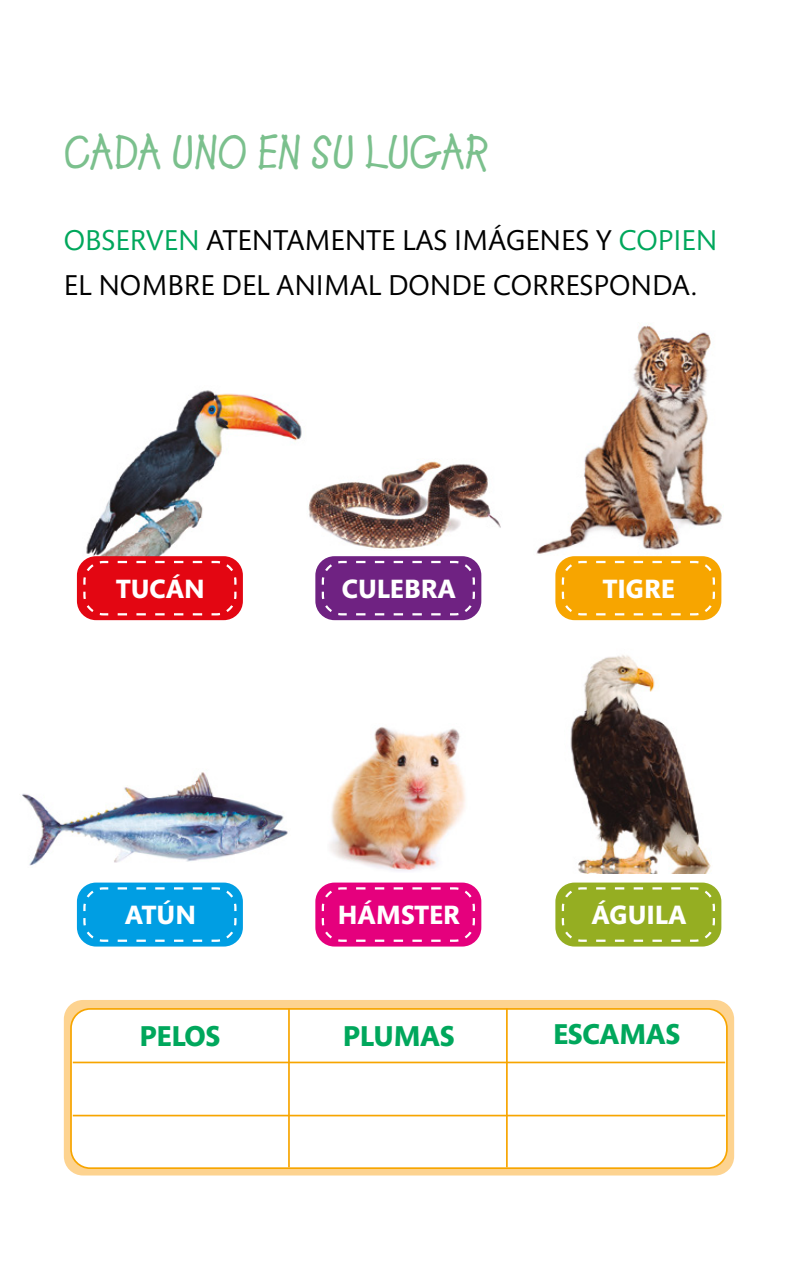
<style>
.page{position:relative;width:798px;height:1276px;background:#fff}
.page>*{position:absolute;margin:0;border:0;box-sizing:border-box;transform-origin:0 0}
.titulos{font:47.25px "Lemonade ICG Bold";color:#7bc08d}
.consigna{font:29.25px/45px "Mundo Sans Std";color:#000}
.consigna-2{font:700 29.25px "Mundo Sans Std";letter-spacing:-.015em;color:#00a75c}
.consigna-3{font:700 27px "Mundo Sans Std";color:#fff}
.s1{color:#00a75c}
</style>
<div class="page">
<img style="left:570px;top:655px;width:141px;height:218px">
<img style="left:536px;top:325px;width:186px;height:232px">
<img style="left:86px;top:390px;width:216px;height:167px">
<div style="left:77px;top:556px;width:166px;height:64px;background:#e30612;border-radius:19px"></div>
<svg style="left:82px;top:560px;width:155px;height:56px"></svg>
<div style="left:315px;top:556px;width:166px;height:64px;background:#6f2282;border-radius:19px"></div>
<svg style="left:320px;top:560px;width:156px;height:56px"></svg>
<div style="left:555px;top:556px;width:166px;height:64px;background:#f7a500;border-radius:19px"></div>
<svg style="left:560px;top:560px;width:155px;height:56px"></svg>
<div style="left:64px;top:1000px;width:669px;height:175px;background:#fdd390;border-radius:19px"></div>
<div style="left:71px;top:1009px;width:655px;height:159px;background:#fff;border-radius:19px"></div>
<div style="left:70px;top:1008px;width:657px;height:161px;border:2px solid #f7a500;border-radius:19px"></div>
<hr style="left:506px;top:1008px;width:1px;height:159px;background:#f7a500">
<hr style="left:288px;top:1008px;width:2px;height:159px;background:#f7a500">
<hr style="left:73px;top:1061px;width:652px;height:2px;background:#f7a500">
<hr style="left:73px;top:1114px;width:652px;height:2px;background:#f7a500">
<div style="left:77px;top:882px;width:166px;height:64px;background:#009ee3;border-radius:19px"></div>
<svg style="left:82px;top:886px;width:155px;height:57px"></svg>
<div style="left:315px;top:882px;width:166px;height:64px;background:#e5007d;border-radius:19px"></div>
<svg style="left:320px;top:886px;width:156px;height:57px"></svg>
<div style="left:555px;top:882px;width:166px;height:64px;background:#95ae22;border-radius:19px"></div>
<svg style="left:560px;top:886px;width:155px;height:57px"></svg>
<img style="left:308px;top:461px;width:193px;height:88px">
<img style="left:330px;top:727px;width:136px;height:144px">
<img style="left:22px;top:772px;width:266px;height:94px">
<p class="titulos" style="left:64px;top:125px;width:426px">CADA UNO EN SU LUGAR</p>
<p class="consigna" style="left:64px;top:219px;width:654px"><span class="s1">OBSERVEN</span> ATENTAMENTE LAS IMÁGENES Y <span class="s1">COPIEN<br></span>EL NOMBRE DEL ANIMAL DONDE CORRESPONDA.</p>
<p class="consigna-3" style="left:116px;top:574px;width:90px">TUCÁN</p>
<p class="consigna-3" style="left:342px;top:574px;width:116px">CULEBRA</p>
<p class="consigna-3" style="left:602px;top:574px;width:74px">TIGRE</p>
<p class="consigna-3" style="left:125px;top:900px;width:73px">ATÚN</p>
<p class="consigna-3" style="left:337px;top:900px;width:124px">HÁMSTER</p>
<p class="consigna-3" style="left:591px;top:900px;width:97px">ÁGUILA</p>
<p class="consigna-2" style="left:139px;top:1020px;width:82px">PELOS</p>
<p class="consigna-2" style="left:342px;top:1020px;width:113px">PLUMAS</p>
<p class="consigna-2" style="left:552px;top:1018px;width:129px">ESCAMAS</p>
</div>
